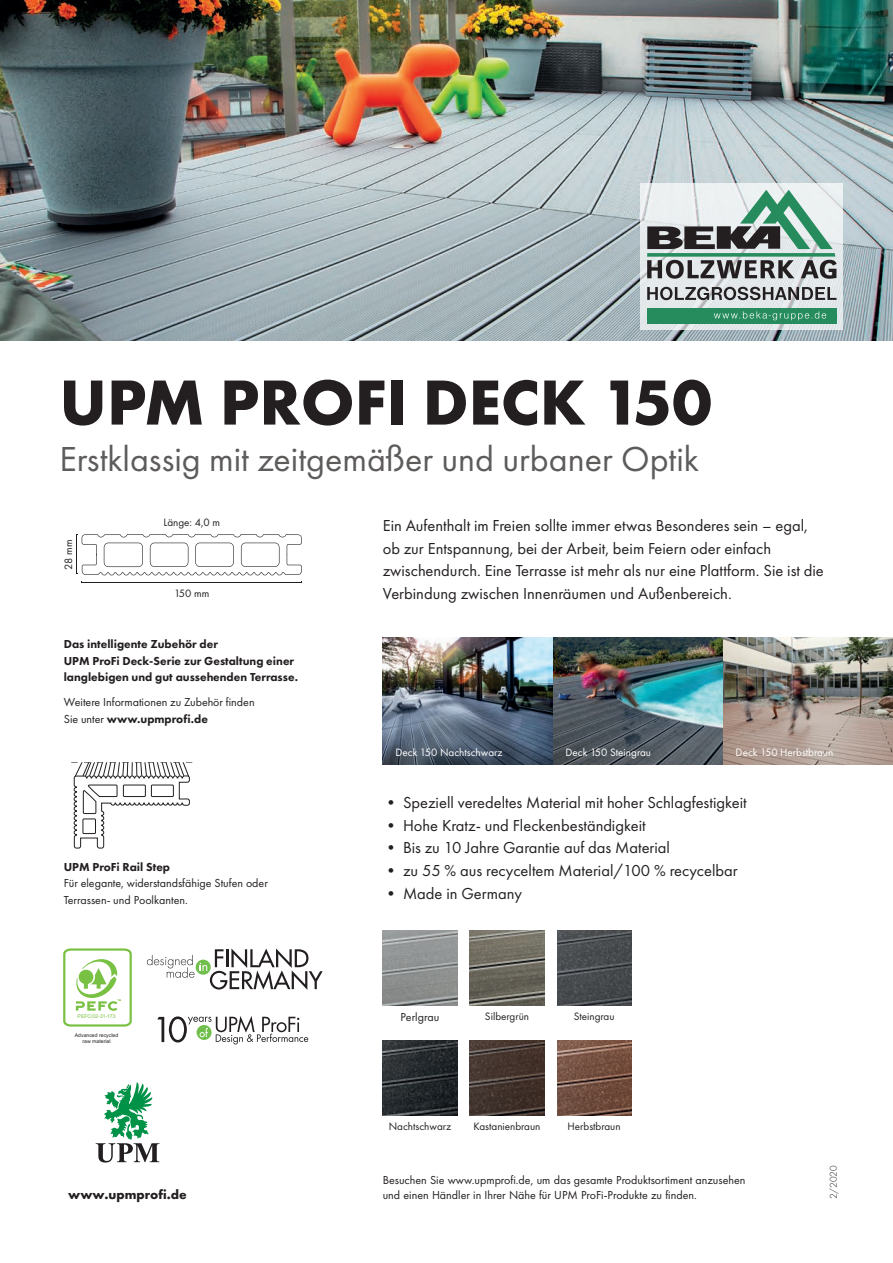
<style>
.page{position:relative;width:893px;height:1263px;background:#fff}
.page>*{position:absolute;margin:0;border:0;box-sizing:border-box;transform-origin:0 0}
.t1{font:700 66px "Futura PT";color:#231f20}
.t2{font:36px "Futura PT";color:#5e5b5b}
.t3{font:16.5px/22.5px "Futura PT";color:#231f20}
.t4{font:700 13.5px "Futura PT";color:#231f20}
.t5{font:12px/16.5px "Futura PT";color:#231f20}
.t6{font:800 12px/16.5px "Futura PT";color:#231f20}
.t7{font:11.1px "Futura PT";color:#231f20}
.t8{font:11.1px "Futura PT";color:#fff}
.t9{font:300 10.2px "Futura PT";color:#231f20}
.t10{font:5.1px/6.1px "Arial";color:#231f20;text-align:center}
.t11{font:5.1px "Arial";color:#79c142}
.s1{font-weight:800}
</style>
<div class="page">
<img style="left:0;top:0;width:893px;height:340px">
<img style="left:557px;top:1041px;width:74px;height:74px">
<img style="left:383px;top:1041px;width:74px;height:74px">
<img style="left:470px;top:1041px;width:74px;height:74px">
<img style="left:557px;top:931px;width:74px;height:74px">
<img style="left:470px;top:931px;width:74px;height:74px">
<img style="left:383px;top:931px;width:74px;height:74px">
<img style="left:383px;top:637px;width:510px;height:128px">
<svg style="left:157px;top:1016px;width:151px;height:28px"></svg>
<svg style="left:147px;top:948px;width:176px;height:42px"></svg>
<svg style="left:63px;top:948px;width:69px;height:79px"></svg>
<svg style="left:71px;top:762px;width:121px;height:87px"></svg>
<svg style="left:76px;top:534px;width:226px;height:41px"></svg>
<hr style="left:82px;top:582px;width:220px;height:1px;background:#231f20">
<svg style="left:96px;top:1082px;width:63px;height:80px"></svg>
<div style="left:641px;top:183px;width:202px;height:147px;background:#fff;opacity:.7"></div>
<svg style="left:647px;top:190px;width:190px;height:89px;background:#9caca7"></svg>
<svg style="left:647px;top:287px;width:189px;height:13px;background:#8c8d8f"></svg>
<div style="left:647px;top:308px;width:189px;height:15px;background:#278c5d"></div>
<svg style="left:714px;top:311px;width:112px;height:9px"></svg>
<h1 class="t1" style="left:59px;top:360px;width:654px">UPM PROFI DECK 150</h1>
<h2 class="t2" style="left:59px;top:438px;width:641px">Erstklassig mit zeitgemäßer und urbaner Optik</h2>
<p class="t7" style="left:62px;top:570px;width:31px;rotate:-90deg">28 mm</p>
<p class="t7" style="left:163px;top:516px;width:58px">Länge: 4,0 m</p>
<p class="t7" style="left:174px;top:587px;width:37px">150 mm</p>
<p class="t6" style="left:64px;top:636px;width:236px">Das intelligente Zubehör der<br>UPM ProFi Deck-Serie zur Gestaltung einer langlebigen und gut aussehenden Terrasse.</p>
<p class="t5" style="left:64px;top:694px;width:192px">Weitere Informationen zu Zubehör finden<br>Sie unter <span class="s1">www.upmprofi.de</span></p>
<p class="t6" style="left:64px;top:858px;width:108px">UPM ProFi Rail Step</p>
<p class="t5" style="left:64px;top:875px;width:206px">Für elegante, widerstandsfähige Stufen oder<br>Terrassen- und Poolkanten.</p>
<p class="t11" style="left:78px;top:1013px;width:39px">PEFC/02-31-173</p>
<p class="t10" style="left:75px;top:1032px;width:45px">Advanced recycled raw material</p>
<p class="t4" style="left:68px;top:1186px;width:120px">www.upmprofi.de</p>
<p class="t3" style="left:383px;top:515px;width:443px">Ein Aufenthalt im Freien sollte immer etwas Besonderes sein – egal, ob zur Entspannung, bei der Arbeit, beim Feiern oder einfach zwischendurch. Eine Terrasse ist mehr als nur eine Plattform. Sie ist die Verbindung zwischen Innenräumen und Außenbereich.</p>
<p class="t8" style="left:395px;top:746px;width:109px">Deck 150 Nachtschwarz</p>
<p class="t8" style="left:566px;top:746px;width:87px">Deck 150 Steingrau</p>
<p class="t8" style="left:736px;top:746px;width:99px">Deck 150 Herbstbraun</p>
<p class="t3" style="left:383px;top:792px;width:366px">• Speziell veredeltes Material mit hoher Schlagfestigkeit</p>
<p class="t3" style="left:383px;top:814px;width:265px">• Hohe Kratz- und Fleckenbeständigkeit</p>
<p class="t3" style="left:383px;top:837px;width:289px">• Bis zu 10 Jahre Garantie auf das Material</p>
<p class="t3" style="left:383px;top:859px;width:357px">• zu 55 % aus recyceltem Material/100 % recycelbar</p>
<p class="t3" style="left:383px;top:882px;width:141px">• Made in Germany</p>
<p class="t5" style="left:401px;top:1008px;width:40px">Perlgrau</p>
<p class="t7" style="left:485px;top:1010px;width:46px">Silbergrün</p>
<p class="t7" style="left:574px;top:1010px;width:42px">Steingrau</p>
<p class="t7" style="left:389px;top:1119px;width:64px">Nachtschwarz</p>
<p class="t7" style="left:473px;top:1119px;width:68px">Kastanienbraun</p>
<p class="t7" style="left:568px;top:1119px;width:55px">Herbstbraun</p>
<p class="t5" style="left:383px;top:1172px;width:364px;line-height:15px">Besuchen Sie www.upmprofi.de, um das gesamte Produktsortiment anzusehen und einen Händler in Ihrer Nähe für UPM ProFi-Produkte zu finden.</p>
<p class="t9" style="left:828px;top:1199px;width:35px;rotate:-90deg">2/2020</p>
</div>
